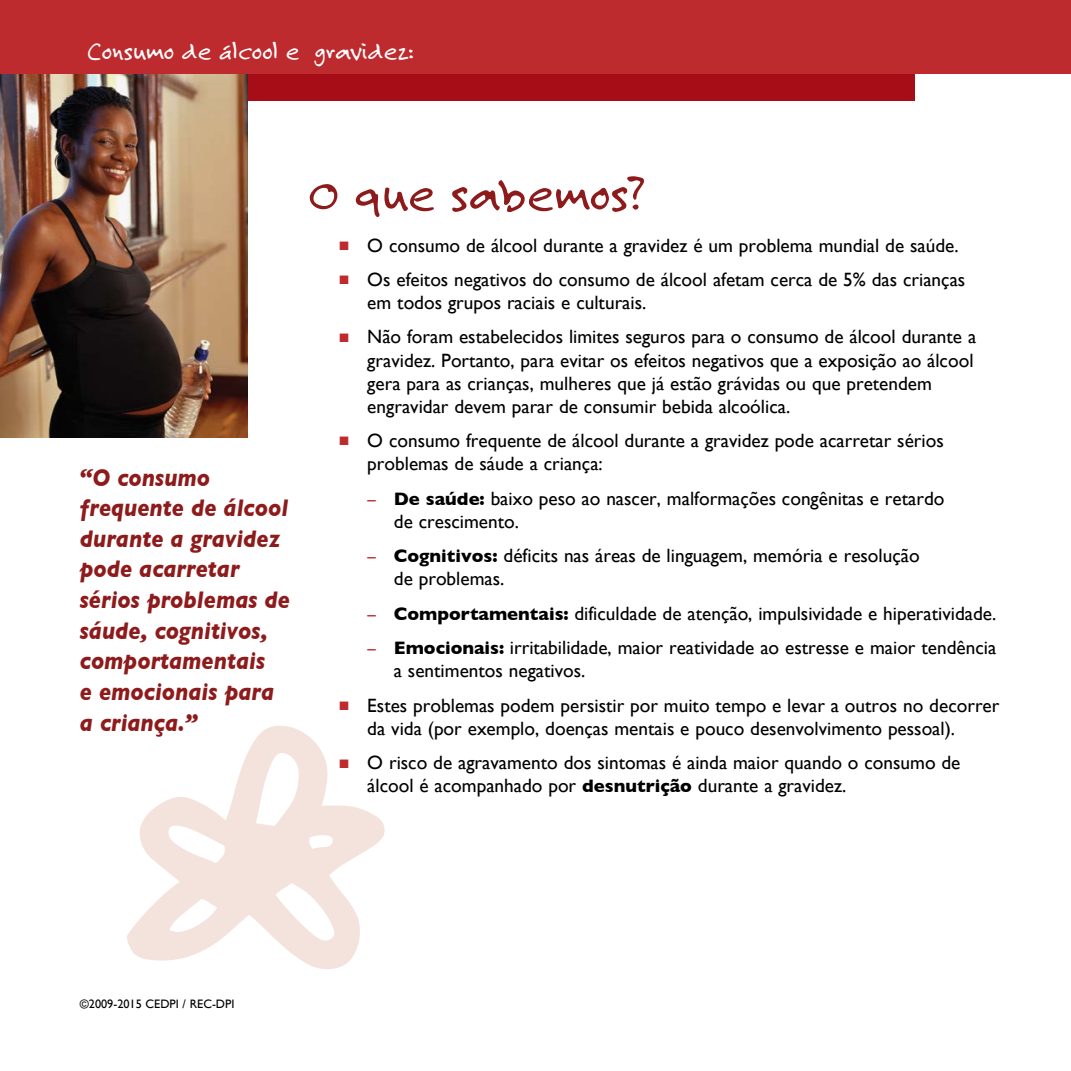
<style>
.page{position:relative;width:1071px;height:1071px;background:#fff}
.page>*{position:absolute;margin:0;border:0;box-sizing:border-box;transform-origin:0 0}
.t1{font:52.5px "Felt Tip Roman";color:#8e1b1c}
.t2{font:26.25px "Felt Tip Roman";color:#fff}
.t3{font:italic 700 24.5px/30.6px "Gill Sans";color:#8e1b1c;scale:.9 1}
.t4{font:19.25px/23.1px "Gill Sans";color:#000}
.t5{font:12.25px "Gill Sans";color:#000}
.s1{color:#bd2b2e}
.s2{font-size:17.5px;color:#bd2b2e}
.s3{font-weight:700;font-size:18.38px}
</style>
<div class="page">
<div style="left:0;top:47px;width:915px;height:53px;background:#a70d17"></div>
<img style="left:0;top:73px;width:248px;height:364px">
<svg style="left:127px;top:726px;width:258px;height:243px"></svg>
<div style="left:0;top:0;width:1071px;height:73px;background:#bd2b2e"></div>
<h2 class="t2" style="left:87px;top:35px;width:328px">Consumo de álcool e gravidez:</h2>
<p class="t3" style="left:80px;top:462px;width:235px">“O consumo frequente de álcool durante a gravidez pode acarretar sérios problemas de sáude, cognitivos, comportamentais<br>e emocionais para a criança.”</p>
<h1 class="t1" style="left:308px;top:162px;width:338px">O que sabemos?</h1>
<p class="t4" style="left:340px;top:233px;width:621px"><span class="s1">■</span> O consumo de álcool durante a gravidez é um problema mundial de saúde.</p>
<p class="t4" style="left:367px;top:268px;width:600px;text-indent:-28px"><span class="s1">■</span> Os efeitos negativos do consumo de álcool afetam cerca de 5% das crianças em todos grupos raciais e culturais.</p>
<p class="t4" style="left:367px;top:325px;width:610px;text-indent:-28px"><span class="s1">■</span> Não foram estabelecidos limites seguros para o consumo de álcool durante a gravidez. Portanto, para evitar os efeitos negativos que a exposição ao álcool gera para as crianças, mulheres que já estão grávidas ou que pretendem engravidar devem parar de consumir bebida alcoólica.</p>
<p class="t4" style="left:367px;top:429px;width:578px;text-indent:-28px"><span class="s1">■</span> O consumo frequente de álcool durante a gravidez pode acarretar sérios problemas de sáude a criança:</p>
<p class="t4" style="left:394px;top:487px;width:552px;text-indent:-27px"><span class="s2">–</span> <span class="s3">De saúde:</span> baixo peso ao nascer, malformações congênitas e retardo de crescimento.</p>
<p class="t4" style="left:394px;top:544px;width:527px;text-indent:-27px"><span class="s2">–</span> <span class="s3">Cognitivos:</span> déficits nas áreas de linguagem, memória e resolução de problemas.</p>
<p class="t4" style="left:367px;top:602px;width:631px"><span class="s2">–</span> <span class="s3">Comportamentais:</span> dificuldade de atenção, impulsividade e hiperatividade.</p>
<p class="t4" style="left:394px;top:636px;width:604px;text-indent:-27px"><span class="s2">–</span> <span class="s3">Emocionais:</span> irritabilidade, maior reatividade ao estresse e maior tendência a sentimentos negativos.</p>
<p class="t4" style="left:367px;top:694px;width:634px;text-indent:-28px"><span class="s1">■</span> Estes problemas podem persistir por muito tempo e levar a outros no decorrer da vida (por exemplo, doenças mentais e pouco desenvolvimento pessoal).</p>
<p class="t4" style="left:367px;top:751px;width:595px;text-indent:-28px"><span class="s1">■</span> O risco de agravamento dos sintomas é ainda maior quando o consumo de álcool é acompanhado por <span class="s3">desnutrição</span> durante a gravidez.</p>
<p class="t5" style="left:80px;top:997px;width:156px">©2009-2015 CEDPI / REC-DPI</p>
</div>
